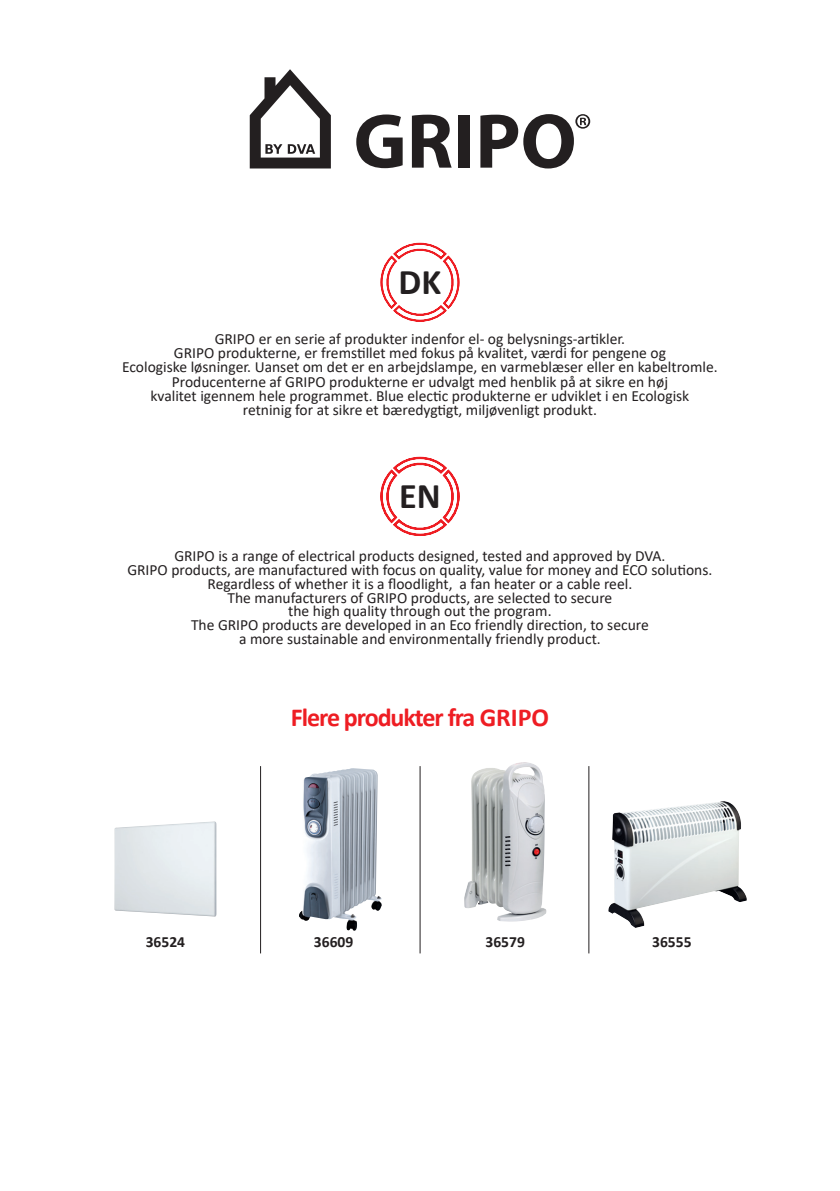
<style>
.page{position:relative;width:840px;height:1191px;background:#fff}
.page>*{position:absolute;margin:0;border:0;box-sizing:border-box;transform-origin:0 0}
.t1{font:700 36.2px "Calibri";color:#231f20}
.t2{font:700 26px "Calibri";letter-spacing:-.04em;color:#ee1d23}
.t3{font:15.6px/14.2px "Calibri";color:#231f20;text-align:center}
.t4{font:700 15.6px "Calibri";color:#231f20}
</style>
<div class="page">
<svg style="left:380px;top:242px;width:80px;height:80px"></svg>
<svg style="left:380px;top:456px;width:80px;height:80px"></svg>
<img style="left:114px;top:821px;width:102px;height:95px">
<hr style="left:419px;top:766px;width:1px;height:187px;background:#231f20">
<hr style="left:260px;top:766px;width:1px;height:187px;background:#231f20">
<hr style="left:588px;top:766px;width:1px;height:187px;background:#231f20">
<img style="left:608px;top:801px;width:138px;height:127px">
<img style="left:464px;top:762px;width:82px;height:159px">
<img style="left:299px;top:768px;width:82px;height:162px">
<svg style="left:356px;top:114px;width:46px;height:54px"></svg>
<svg style="left:411px;top:115px;width:40px;height:53px"></svg>
<div style="left:458px;top:115px;width:12px;height:53px;background:#231f20"></div>
<svg style="left:249px;top:69px;width:82px;height:99px"></svg>
<svg style="left:480px;top:114px;width:110px;height:54px"></svg>
<p class="t1" style="left:398px;top:256px;width:44px">DK</p>
<p class="t3" style="left:214px;top:331px;width:412px">GRIPO er en serie af produkter indenfor el- og belysnings-artikler.</p>
<p class="t3" style="left:174px;top:345px;width:493px">GRIPO produkterne, er fremstillet med fokus på kvalitet, værdi for pengene og</p>
<p class="t3" style="left:122px;top:360px;width:596px">Ecologiske løsninger. Uanset om det er en arbejdslampe, en varmeblæser eller en kabeltromle.</p>
<p class="t3" style="left:172px;top:374px;width:497px">Producenterne af GRIPO produkterne er udvalgt med henblik på at sikre en høj</p>
<p class="t3" style="left:150px;top:388px;width:540px">kvalitet igennem hele programmet. Blue electic produkterne er udviklet i en Ecologisk retninig for at sikre et bæredygtigt, miljøvenligt produkt.</p>
<p class="t1" style="left:399px;top:470px;width:43px">EN</p>
<p class="t3" style="left:174px;top:548px;width:492px">GRIPO is a range of electrical products designed, tested and approved by DVA.</p>
<p class="t3" style="left:127px;top:562px;width:586px">GRIPO products, are manufactured with focus on quality, value for money and ECO solutions.</p>
<p class="t3" style="left:207px;top:576px;width:426px">Regardless of whether it is a floodlight, a fan heater or a cable reel.</p>
<p class="t3" style="left:227px;top:590px;width:386px">The manufacturers of GRIPO products, are selected to secure the high quality through out the program.</p>
<p class="t3" style="left:191px;top:617px;width:459px">The GRIPO products are developed in an Eco friendly direction, to secure</p>
<p class="t3" style="left:239px;top:631px;width:363px">a more sustainable and environmentally friendly product.</p>
<p class="t2" style="left:290px;top:699px;width:260px">Flere produkter fra GRIPO</p>
<p class="t4" style="left:146px;top:931px;width:41px">36524</p>
<p class="t4" style="left:314px;top:931px;width:41px">36609</p>
<p class="t4" style="left:485px;top:931px;width:41px">36579</p>
<p class="t4" style="left:651px;top:931px;width:41px">36555</p>
</div>
